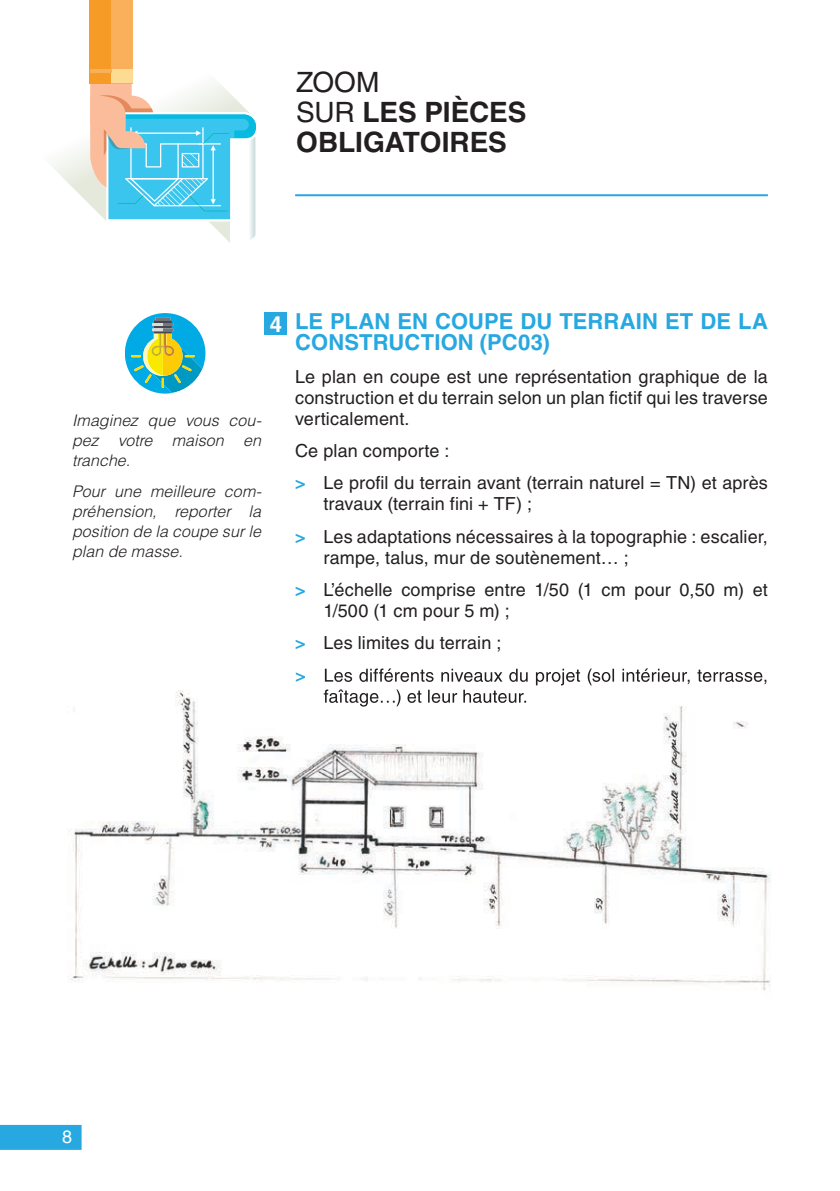
<style>
.page{position:relative;width:840px;height:1191px;background:#fff}
.page>*{position:absolute;margin:0;border:0;box-sizing:border-box;transform-origin:0 0}
.t1{font:700 28px/30px "Helvetica LT Std";letter-spacing:-.005em;color:#231f20}
.t2{font:700 22px/21px "Helvetica LT Std";letter-spacing:.005em;color:#27a8e0}
.t3{font:700 22px "Helvetica LT Std";color:#fff}
.t4{font:18px/32.4px "Helvetica LT Std";letter-spacing:.01em;color:#231f20}
.t5{font:18px "Helvetica LT Std";color:#fff}
.t6{font:italic 300 16px/20px "Helvetica LT Std";letter-spacing:.005em;color:#231f20;text-align:justify}
.s1{font-weight:400}
.s2{font-weight:700;color:#27a8e0}
</style>
<div class="page">
<div style="left:0;top:1125px;width:81px;height:24px;background:#27a8e0"></div>
<svg style="left:51px;top:83px;width:39px;height:122px"></svg>
<svg style="left:90px;top:82px;width:166px;height:161px"></svg>
<div style="left:89px;top:0;width:44px;height:83px;background:#fab05a"></div>
<div style="left:89px;top:70px;width:44px;height:13px;background:#fedb93"></div>
<div style="left:89px;top:0;width:22px;height:83px;background:#f79b27"></div>
<hr style="left:89px;top:70px;width:22px;height:3px;background:#fab05a">
<img style="left:69px;top:669px;width:702px;height:322px">
<svg style="left:295px;top:672px;width:10px;height:10px"></svg>
<img style="left:325px;top:668px;width:442px;height:17px">
<img style="left:323px;top:689px;width:203px;height:17px">
<div style="left:264px;top:312px;width:23px;height:23px;background:#27a8e0"></div>
<svg style="left:125px;top:313px;width:80px;height:80px"></svg>
<hr style="left:295px;top:194px;width:472px;height:2px;background:#27a8e0">
<h1 class="t1" style="left:296px;top:67px;width:231px"><span class="s1">ZOOM<br>SUR</span> LES PIÈCES<br>OBLIGATOIRES</h1>
<p class="t3" style="left:269px;top:310px;width:14px">4</p>
<p class="t6" style="left:72px;top:410px;width:191px">Imaginez que vous cou&shy;pez votre maison en tranche.</p>
<p class="t6" style="left:72px;top:481px;width:191px">Pour une meilleure com&shy;préhension, reporter la position de la coupe sur le plan de masse.</p>
<p class="t2" style="left:295px;top:310px;width:474px">LE PLAN EN COUPE DU TERRAIN ET DE LA<br>CONSTRUCTION (PC03)</p>
<p class="t4" style="left:295px;top:366px;width:474px;line-height:21px;text-align:justify">Le plan en coupe est une représentation graphique de la construction et du terrain selon un plan fictif qui les traverse verticalement.</p>
<p class="t4" style="left:295px;top:434px;width:474px">Ce plan comporte :<br><span class="s2">&gt;</span> Le profil du terrain avant (terrain naturel = TN) et après</p>
<p class="t4" style="left:295px;top:488px;width:474px;text-indent:28px">travaux (terrain fini + TF) ;<br><span class="s2">&gt;</span> Les adaptations nécessaires à la topographie : escalier,</p>
<p class="t4" style="left:295px;top:541px;width:474px;text-indent:28px">rampe, talus, mur de soutènement… ;<br><span class="s2">&gt;</span> L’échelle comprise entre 1/50 (1 cm pour 0,50 m) et</p>
<p class="t4" style="left:295px;top:594px;width:216px;text-indent:28px">1/500 (1 cm pour 5 m) ; <span class="s2">&gt;</span> Les limites du terrain ;</p>
<p class="t5" style="left:62px;top:1126px;width:12px">8</p>
</div>
